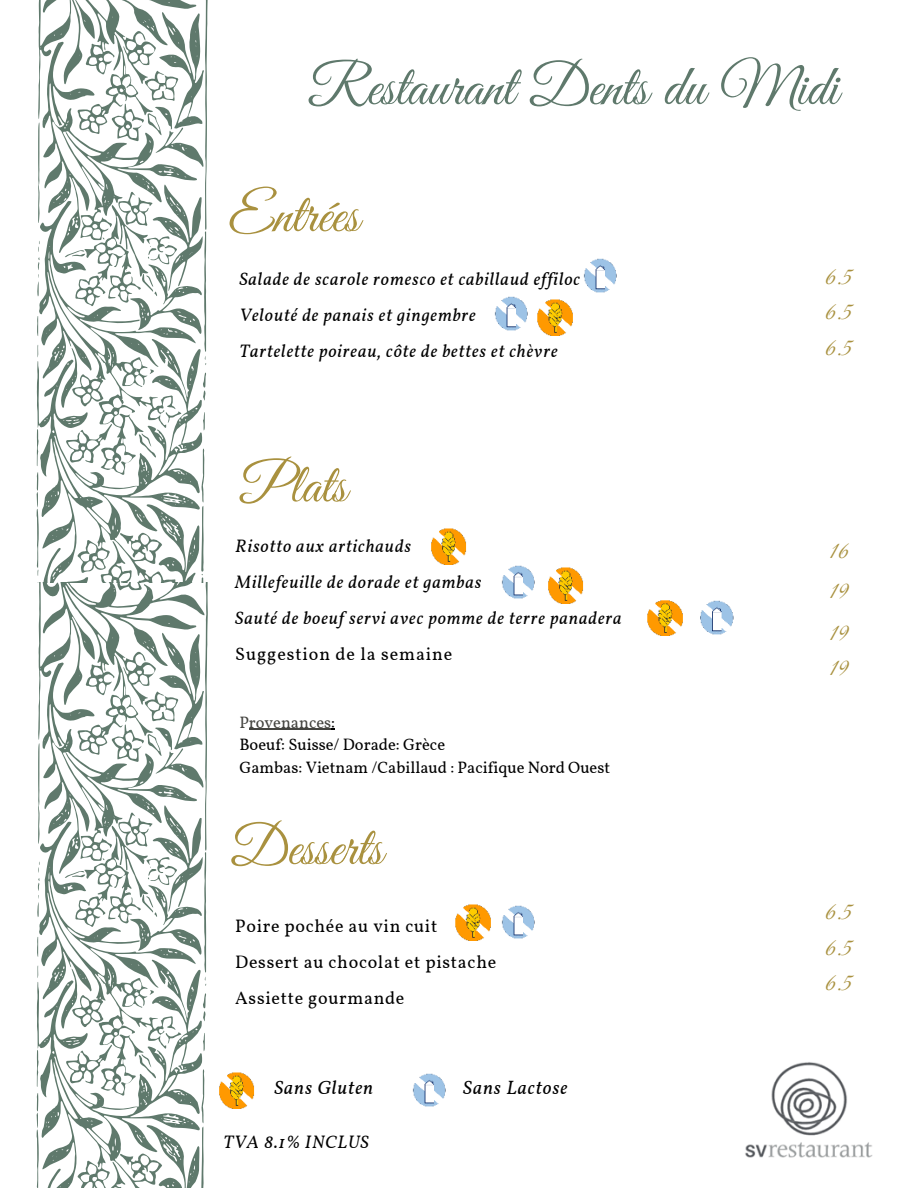
<style>
.page{position:relative;width:918px;height:1188px;background:#fff}
.page>*{position:absolute;margin:0;border:0;box-sizing:border-box;transform-origin:0 0}
.t1{font:57.9px "Great Vibes";color:#5f796c}
.t2{font:55.5px "Great Vibes";color:#a9913f}
.t3{font:25.5px/35.5px "Great Vibes";color:#a9913f;text-align:justify}
.t4{font:25.05px/35px "Great Vibes";color:#a9913f}
.t5{font:italic 19.2px "Vollkorn";letter-spacing:.05em;color:#000}
.t6{font:italic 18px "Vollkorn";letter-spacing:.05em;color:#000}
.t7{font:18px "Vollkorn";letter-spacing:.04em;color:#000}
.t8{font:16.5px "Vollkorn";color:#000}
.t9{font:16.5px "Vollkorn";color:#444440}
.s1{color:#000}
</style>
<div class="page">
<svg style="left:36px;top:0;width:172px;height:583px"></svg>
<svg style="left:36px;top:583px;width:172px;height:605px"></svg>
<hr style="left:249px;top:729px;width:82px;height:1px;background:#444440">
<img style="left:745px;top:1062px;width:128px;height:96px">
<img style="left:583px;top:259px;width:34px;height:34px">
<img style="left:537px;top:299px;width:36px;height:36px">
<img style="left:431px;top:528px;width:36px;height:37px">
<img style="left:647px;top:600px;width:36px;height:36px">
<img style="left:455px;top:904px;width:36px;height:36px">
<img style="left:501px;top:565px;width:34px;height:34px">
<img style="left:501px;top:905px;width:34px;height:34px">
<img style="left:494px;top:297px;width:34px;height:34px">
<img style="left:700px;top:600px;width:34px;height:35px">
<img style="left:548px;top:567px;width:36px;height:36px">
<img style="left:219px;top:1072px;width:36px;height:36px">
<img style="left:412px;top:1073px;width:34px;height:34px">
<p class="t1" style="left:307px;top:55px;width:532px">Restaurant Dents du Midi</p>
<h4 class="t2" style="left:228px;top:184px;width:132px">Entrées</h4>
<p class="t6" style="left:239px;top:268px;width:360px">Salade de scarole romesco et cabillaud effiloché</p>
<h2 class="t6" style="left:239px;top:304px;width:238px">Velouté de panais et gingembre</h2>
<h2 class="t6" style="left:239px;top:340px;width:320px">Tartelette poireau, côte de bettes et chèvre</h2>
<h1 class="t2" style="left:241px;top:454px;width:107px">Plats</h1>
<p class="t6" style="left:235px;top:534px;width:177px">Risotto aux artichauds</p>
<h2 class="t6" style="left:235px;top:570px;width:248px">Millefeuille de dorade et gambas</h2>
<h4 class="t6" style="left:235px;top:606px;width:388px">Sauté de boeuf servi avec pomme de terre panadera</h4>
<h4 class="t7" style="left:235px;top:642px;width:219px">Suggestion de la semaine</h4>
<p class="t9" style="left:239px;top:712px;width:97px">Provenances<span class="s1">:</span></p>
<h1 class="t8" style="left:239px;top:735px;width:207px">Boeuf: Suisse/ Dorade: Grèce</h1>
<h1 class="t8" style="left:239px;top:757px;width:372px">Gambas: Vietnam /Cabillaud : Pacifique Nord Ouest</h1>
<p class="t2" style="left:231px;top:817px;width:153px">Desserts</p>
<p class="t7" style="left:235px;top:915px;width:204px">Poire pochée au vin cuit</p>
<h4 class="t7" style="left:235px;top:951px;width:263px">Dessert au chocolat et pistache</h4>
<h4 class="t7" style="left:235px;top:987px;width:171px">Assiette gourmande</h4>
<p class="t5" style="left:274px;top:1075px;width:100px">Sans Gluten</p>
<h4 class="t5" style="left:463px;top:1075px;width:106px">Sans Lactose</h4>
<p class="t6" style="left:223px;top:1130px;width:147px">TVA 8.1% INCLUS</p>
<h4 class="t3" style="left:825px;top:260px;width:29px">6.5<br>6.5<br>6.5</h4>
<h4 class="t4" style="left:829px;top:535px;width:21px">16</h4>
<p class="t4" style="left:829px;top:575px;width:22px">19</p>
<p class="t4" style="left:829px;top:617px;width:22px">19<br>19</p>
<p class="t3" style="left:825px;top:896px;width:29px">6.5<br>6.5<br>6.5</p>
</div>
